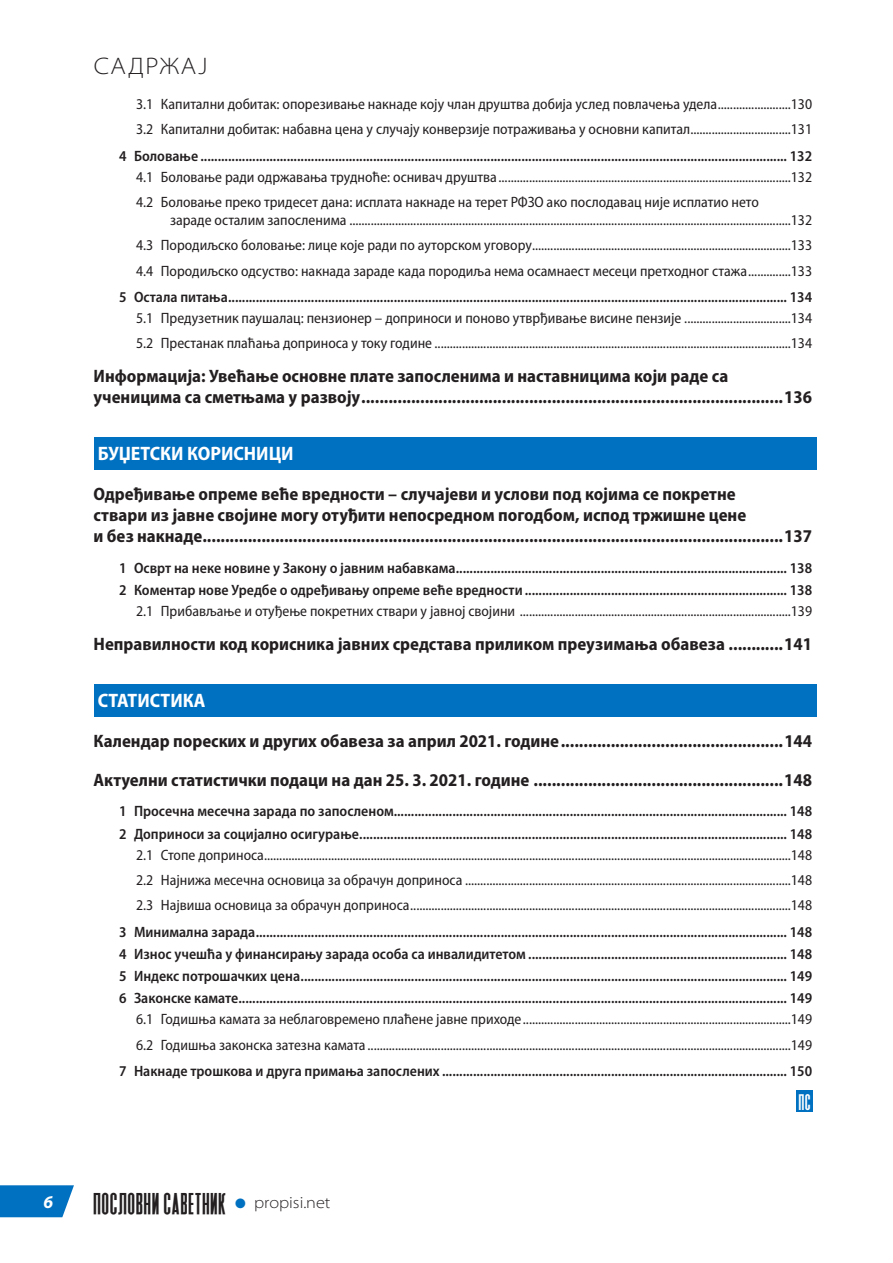
<style>
.page{position:relative;width:893px;height:1263px;background:#fff}
.page>*{position:absolute;margin:0;border:0;box-sizing:border-box;transform-origin:0 0}
.t1{font:28.5px "Heathergreen";letter-spacing:.04em;color:#231f20}
.t2{font:300 semi-expanded 24px "Myriad Pro";letter-spacing:.06em;color:#231f20}
.t3{font:21px "Heathergreen";color:#fff}
.t4{font:700 semi-condensed 19.5px "Myriad Pro";color:#fff}
.t5{font:700 semi-condensed 18px/21px "Myriad Pro";color:#231f20}
.t6{font:italic 700 18px "Myriad Pro";color:#fff}
.t7{font:semi-condensed 15px/25.2px "Myriad Pro";color:#231f20}
.t8{font:600 semi-condensed 15px/22.2px "Myriad Pro";color:#231f20}
</style>
<div class="page">
<svg style="left:0;top:1185px;width:74px;height:32px;background:#167cc5"></svg>
<div style="left:94px;top:437px;width:722px;height:32px;background:#0070c0"></div>
<div style="left:94px;top:684px;width:722px;height:32px;background:#0070c0"></div>
<div style="left:796px;top:1091px;width:17px;height:21px;background:#0070c0"></div>
<h2 class="t2" style="left:94px;top:52px;width:115px">САДРЖАЈ</h2>
<p class="t7" style="left:136px;top:92px;width:678px">3.1 Капитални добитак: опорезивање накнаде коју члан друштва добија услед повлачења удела........................130<br>3.2 Капитални добитак: набавна цена у случају конверзије потраживања у основни капитал.................................131</p>
<p class="t8" style="left:119px;top:145px;width:695px">4 Боловање .......................................................................................................................................................................... 132</p>
<p class="t7" style="left:136px;top:165px;width:678px">4.1 Боловање ради одржавања трудноће: оснивач друштва................................................................................................132<br>4.2 Боловање преко тридесет дана: исплата накнаде на терет РФЗО ако послодавац није исплатио нето</p>
<p class="t7" style="left:136px;top:208px;width:678px;text-align:justify;text-indent:34px">зараде осталим запосленима .................................................................................................................................................132<br>4.3 Породиљско боловање: лице које ради по ауторском уговору.....................................................................................133<br>4.4 Породиљско одсуство: накнада зараде када породиља нема осамнаест месеци претходног стажа..............133</p>
<p class="t8" style="left:119px;top:286px;width:695px">5 Остала питања.................................................................................................................................................................. 134</p>
<p class="t7" style="left:136px;top:306px;width:678px">5.1 Предузетник паушалац: пензионер – доприноси и поново утврђивање висине пензије ...................................134<br>5.2 Престанак плаћања доприноса у току године .....................................................................................................................134</p>
<p class="t5" style="left:94px;top:366px;width:720px">Информација: Увећање основне плате запосленима и наставницима који раде са ученицима са сметњама у развоју.............................................................................................136</p>
<h3 class="t4" style="left:98px;top:442px;width:197px">БУЏЕТСКИ КОРИСНИЦИ</h3>
<p class="t5" style="left:94px;top:484px;width:720px">Одређивање опреме веће вредности – случајеви и услови под којима се покретне<br>ствари из јавне својине могу отуђити непосредном погодбом, испод тржишне цене<br>и без накнаде................................................................................................................................137</p>
<p class="t8" style="left:119px;top:557px;width:695px">1 Осврт на неке новине у Закону о јавним набавкама................................................................................................ 138<br>2 Коментар нове Уредбе о одређивању опреме веће вредности ............................................................................ 138</p>
<p class="t7" style="left:136px;top:599px;width:678px">2.1 Прибављање и отуђење покретних ствари у јавној својини .........................................................................................139</p>
<p class="t5" style="left:94px;top:634px;width:720px">Неправилности код корисника јавних средстава приликом преузимања обавеза ............141</p>
<h3 class="t4" style="left:98px;top:689px;width:109px">СТАТИСТИКА</h3>
<p class="t5" style="left:94px;top:723px;width:720px;line-height:38px">Календар пореских и других обавеза за април 2021. године.................................................144<br>Актуелни статистички подаци на дан 25. 3. 2021. године .......................................................148</p>
<p class="t8" style="left:119px;top:800px;width:695px">1 Просечна месечна зарада по запосленом.................................................................................................................. 148<br>2 Доприноси за социјално осигурање............................................................................................................................ 148</p>
<p class="t7" style="left:136px;top:842px;width:678px;text-align:justify">2.1 Стопе доприноса.............................................................................................................................................................................148<br>2.2 Најнижа месечна основица за обрачун доприноса ...........................................................................................................148<br>2.3 Највиша основица за обрачун доприноса.............................................................................................................................148</p>
<p class="t8" style="left:119px;top:921px;width:695px;text-align:justify">3 Минимална зарада.......................................................................................................................................................... 148<br>4 Износ учешћа у финансирању зарада особа са инвалидитетом........................................................................... 148<br>5 Индекс потрошачких цена............................................................................................................................................. 149<br>6 Законске камате............................................................................................................................................................... 149</p>
<p class="t7" style="left:136px;top:1007px;width:678px">6.1 Годишња камата за неблаговремено плаћене јавне приходе........................................................................................149<br>6.2 Годишња законска затезна камата ...........................................................................................................................................149</p>
<p class="t8" style="left:119px;top:1060px;width:695px">7 Накнаде трошкова и друга примања запослених .................................................................................................... 150</p>
<h3 class="t3" style="left:799px;top:1085px;width:13px">ПС</h3>
<p class="t6" style="left:43px;top:1190px;width:11px">6</p>
<h1 class="t1" style="left:94px;top:1180px;width:238px">ПОСЛОВНИ САВЕТНИК <sup>●</sup> <sup>propisi.net</sup></h1>
</div>
